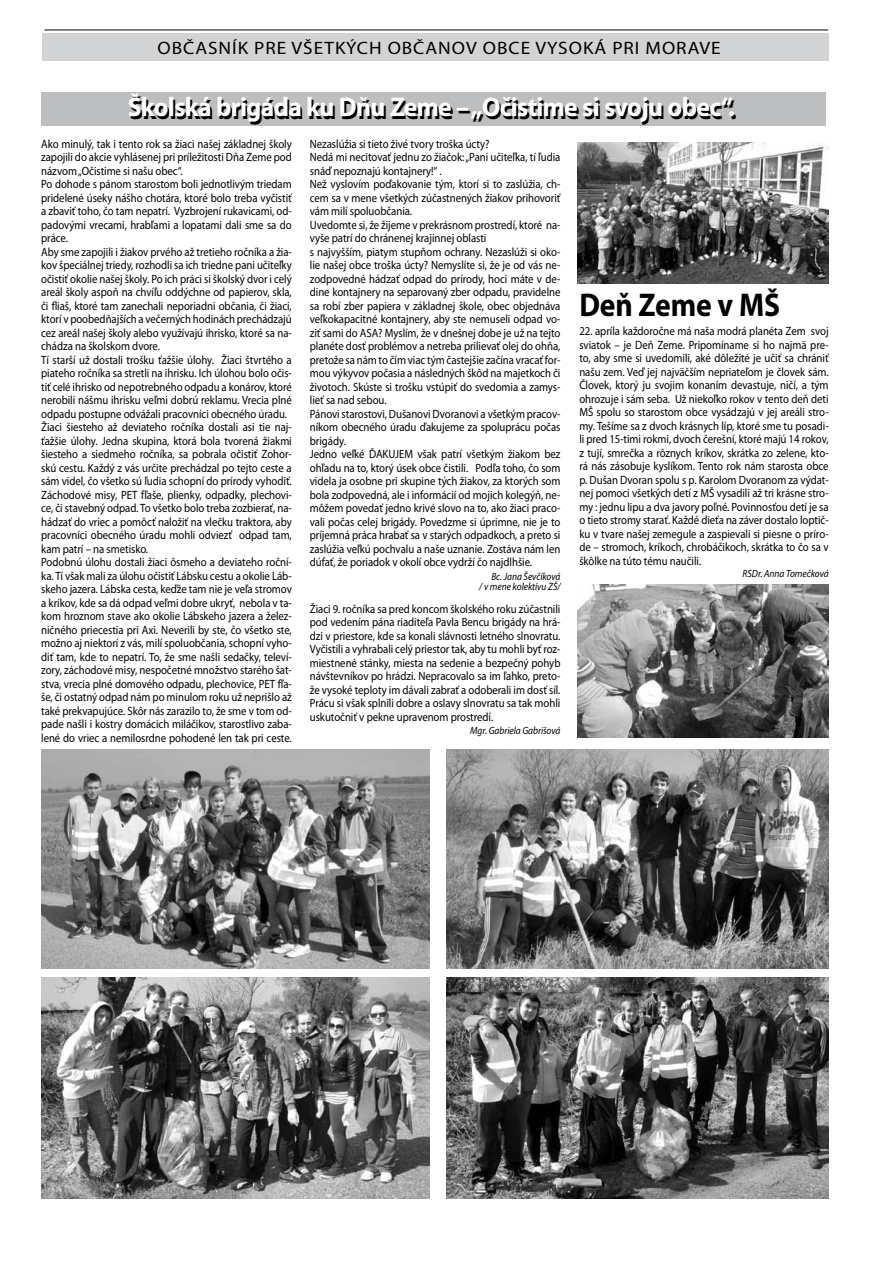
<style>
.page{position:relative;width:893px;height:1263px;background:#fff}
.page>*{position:absolute;margin:0;border:0;box-sizing:border-box;transform-origin:0 0}
.t1{font:700 33px "Myriad Pro";letter-spacing:-.005em;color:#000;scale:.9 1}
.t2{font:700 27px "Myriad Pro";letter-spacing:-.025em;color:#000;scale:.95 1}
.t3{font:18px "Myriad Pro";letter-spacing:.05em;color:#000;scale:1.07 1}
.t4{font:12px/13.5px "Myriad Pro";letter-spacing:-.005em;color:#000;scale:.9 1}
.t5{font:italic 10.5px/10.5px "Myriad Pro";letter-spacing:-.005em;color:#000;text-align:right;scale:.9 1}
</style>
<div class="page">
<div style="left:43px;top:33px;width:786px;height:27px;background:#d1d3d4"></div>
<hr style="left:44px;top:30px;width:784px;height:1px;background:#000">
<div style="left:41px;top:92px;width:784px;height:33px;background:#bcbec0"></div>
<img style="left:41px;top:749px;width:388px;height:219px">
<img style="left:446px;top:749px;width:383px;height:219px">
<img style="left:41px;top:977px;width:388px;height:222px">
<img style="left:446px;top:977px;width:383px;height:222px">
<img style="left:578px;top:142px;width:251px;height:141px">
<img style="left:578px;top:584px;width:251px;height:153px">
<h3 class="t3" style="left:158px;top:37px;width:528px">OBČASNÍK PRE VŠETKÝCH OBČANOV OBCE VYSOKÁ PRI MORAVE</h3>
<h2 class="t2" style="left:130px;top:92px;width:640px">Školská brigáda ku Dňu Zeme – „Očistime si svoju obec“.</h2>
<p class="t4" style="left:41px;top:137px;width:280px">Ako minulý, tak i tento rok sa žiaci našej základnej školy zapojili do akcie vyhlásenej pri príležitosti Dňa Zeme pod názvom „Očistime si našu obec“.<br>Po dohode s pánom starostom boli jednotlivým triedam pridelené úseky nášho chotára, ktoré bolo treba vyčistiť a zbaviť toho, čo tam nepatrí. Vyzbrojení rukavicami, od&shy;padovými vrecami, hrabľami a lopatami dali sme sa do práce.<br>Aby sme zapojili i žiakov prvého až tretieho ročníka a žia&shy;kov špeciálnej triedy, rozhodli sa ich triedne pani učiteľky očistiť okolie našej školy. Po ich práci si školský dvor i celý areál školy aspoň na chvíľu oddýchne od papierov, skla, či fliaš, ktoré tam zanechali neporiadni občania, či žiaci, ktorí v poobedňajších a večerných hodinách prechádzajú cez areál našej školy alebo využívajú ihrisko, ktoré sa na&shy;chádza na školskom dvore.<br>Tí starší už dostali trošku ťažšie úlohy. Žiaci štvrtého a piateho ročníka sa stretli na ihrisku. Ich úlohou bolo očis&shy;tiť celé ihrisko od nepotrebného odpadu a konárov, ktoré nerobili nášmu ihrisku veľmi dobrú reklamu. Vrecia plné odpadu postupne odvážali pracovníci obecného úradu.<br>Žiaci šiesteho až deviateho ročníka dostali asi tie naj&shy;ťažšie úlohy. Jedna skupina, ktorá bola tvorená žiakmi šiesteho a siedmeho ročníka, sa pobrala očistiť Zohor&shy;skú cestu. Každý z vás určite prechádzal po tejto ceste a sám videl, čo všetko sú ľudia schopní do prírody vyhodiť.<br>Záchodové misy, PET fľaše, plienky, odpadky, plechovi&shy;ce, či stavebný odpad. To všetko bolo treba zozbierať, na&shy;hádzať do vriec a pomôcť naložiť na vlečku traktora, aby pracovníci obecného úradu mohli odviezť odpad tam, kam patrí – na smetisko.<br>Podobnú úlohu dostali žiaci ôsmeho a deviateho roční&shy;ka. Tí však mali za úlohu očistiť Lábsku cestu a okolie Láb&shy;skeho jazera. Lábska cesta, keďže tam nie je veľa stromov a kríkov, kde sa dá odpad veľmi dobre ukryť, nebola v ta&shy;kom hroznom stave ako okolie Lábskeho jazera a želez&shy;ničného priecestia pri Axi. Neverili by ste, čo všetko ste, možno aj niektorí z vás, milí spoluobčania, schopní vyho&shy;diť tam, kde to nepatrí. To, že sme našli sedačky, televí&shy;zory, záchodové misy, nespočetné množstvo starého šat&shy;stva, vrecia plné domového odpadu, plechovice, PET fľa&shy;še, či ostatný odpad nám po minulom roku už neprišlo až také prekvapujúce. Skôr nás zarazilo to, že sme v tom od&shy;pade našli i kostry domácich miláčikov, starostlivo zaba&shy;lené do vriec a nemilosrdne pohodené len tak pri ceste.</p>
<p class="t4" style="left:310px;top:137px;width:280px">Nezaslúžia si tieto živé tvory troška úcty?<br>Nedá mi necitovať jednu zo žiačok: „Pani učiteľka, tí ľudia snáď nepoznajú kontajnery!“ .<br>Než vyslovím poďakovanie tým, ktorí si to zaslúžia, ch&shy;cem sa v mene všetkých zúčastnených žiakov prihovoriť vám milí spoluobčania.<br>Uvedomte si, že žijeme v prekrásnom prostredí, ktoré na&shy;vyše patrí do chránenej krajinnej oblasti<br>s najvyšším, piatym stupňom ochrany. Nezaslúži si oko&shy;lie našej obce troška úcty? Nemyslíte si, že je od vás ne&shy;zodpovedné hádzať odpad do prírody, hoci máte v de&shy;dine kontajnery na separovaný zber odpadu, pravidelne sa robí zber papiera v základnej škole, obec objednáva veľkokapacitné kontajnery, aby ste nemuseli odpad vo&shy;ziť sami do ASA? Myslím, že v dnešnej dobe je už na tejto planéte dosť problémov a netreba prilievať olej do ohňa, pretože sa nám to čím viac tým častejšie začína vracať for&shy;mou výkyvov počasia a následných škôd na majetkoch či životoch. Skúste si trošku vstúpiť do svedomia a zamys&shy;lieť sa nad sebou.<br>Pánovi starostovi, Dušanovi Dvoranovi a všetkým pracov&shy;níkom obecného úradu ďakujeme za spoluprácu počas brigády.<br>Jedno veľké ĎAKUJEM však patrí všetkým žiakom bez ohľadu na to, ktorý úsek obce čistili. Podľa toho, čo som videla ja osobne pri skupine tých žiakov, za ktorých som bola zodpovedná, ale i informácií od mojich kolegýň, ne&shy;môžem povedať jedno krivé slovo na to, ako žiaci praco&shy;vali počas celej brigády. Povedzme si úprimne, nie je to príjemná práca hrabať sa v starých odpadkoch, a preto si zaslúžia veľkú pochvalu a naše uznanie. Zostáva nám len dúfať, že poriadok v okolí obce vydrží čo najdlhšie.</p>
<h1 class="t1" style="left:579px;top:283px;width:224px">Deň Zeme v MŠ</h1>
<p class="t4" style="left:579px;top:324px;width:279px;text-align:justify">22. apríla každoročne má naša modrá planéta Zem svoj sviatok – je Deň Zeme. Pripomíname si ho najmä pre&shy;to, aby sme si uvedomili, aké dôležité je učiť sa chrániť našu zem. Veď jej najväčším nepriateľom je človek sám.<br>Človek, ktorý ju svojim konaním devastuje, ničí, a tým ohrozuje i sám seba. Už niekoľko rokov v tento deň deti MŠ spolu so starostom obce vysádzajú v jej areáli stro&shy;my. Tešíme sa z dvoch krásnych líp, ktoré sme tu posadi&shy;li pred 15-timi rokmi, dvoch čerešní, ktoré majú 14 rokov, z tují, smrečka a rôznych kríkov, skrátka zo zelene, kto&shy;rá nás zásobuje kyslíkom. Tento rok nám starosta obce p. Dušan Dvoran spolu s p. Karolom Dvoranom za výdat&shy;nej pomoci všetkých detí z MŠ vysadili až tri krásne stro&shy;my : jednu lipu a dva javory poľné. Povinnosťou detí je sa o tieto stromy starať. Každé dieťa na záver dostalo loptič&shy;ku v tvare našej zemegule a zaspievali si piesne o príro&shy;de – stromoch, kríkoch, chrobáčikoch, skrátka to čo sa v škôlke na túto tému naučili.</p>
<p class="t5" style="left:743px;top:568px;width:97px">RSDr. Anna Tomečková</p>
<p class="t5" style="left:479px;top:571px;width:92px">Bc. Jana Ševčíková<br>/ v mene kolektívu ZŠ/</p>
<p class="t4" style="left:310px;top:602px;width:280px;text-align:justify">Žiaci 9. ročníka sa pred koncom školského roku zúčastnili pod vedením pána riaditeľa Pavla Bencu brigády na hrá&shy;dzi v priestore, kde sa konali slávnosti letného slnovratu.<br>Vyčistili a vyhrabali celý priestor tak, aby tu mohli byť roz&shy;miestnené stánky, miesta na sedenie a bezpečný pohyb návštevníkov po hrádzi. Nepracovalo sa im ľahko, preto&shy;že vysoké teploty im dávali zabrať a odoberali im dosť síl.<br>Prácu si však splnili dobre a oslavy slnovratu sa tak mohli uskutočniť v pekne upravenom prostredí.</p>
<p class="t5" style="left:470px;top:725px;width:102px">Mgr. Gabriela Gabrišová</p>
</div>
